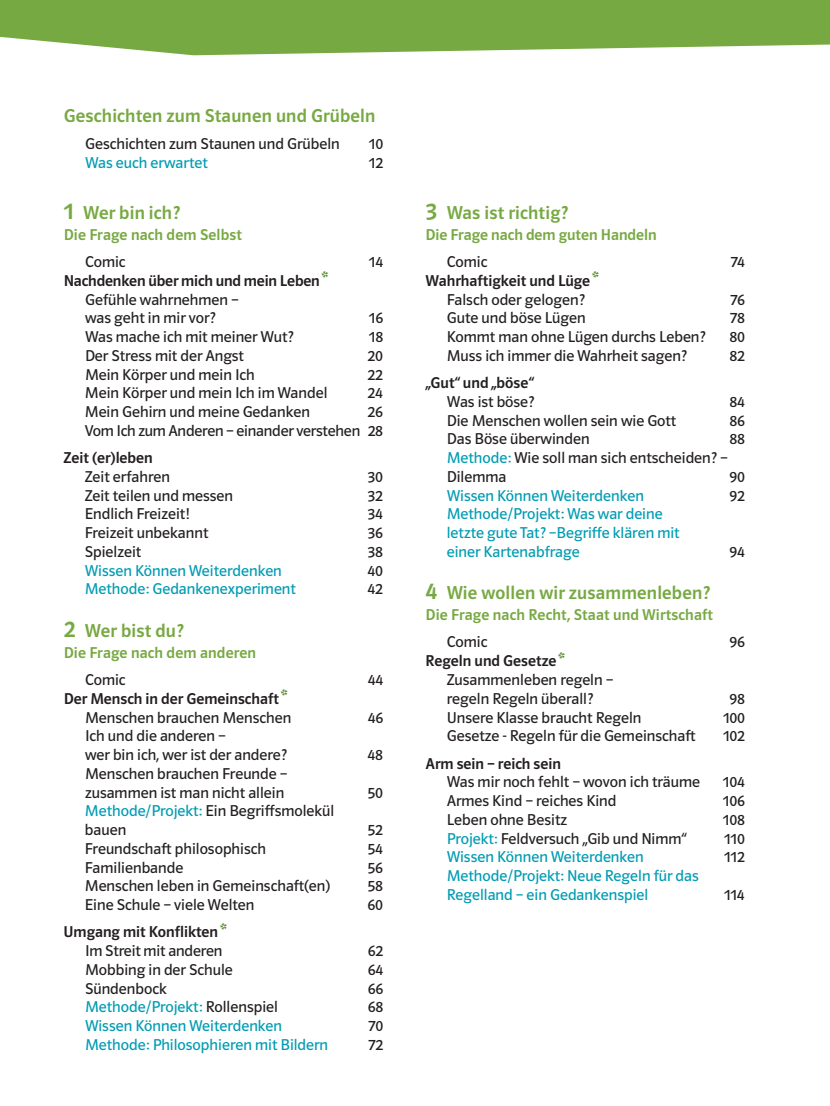
<style>
.page{position:relative;width:830px;height:1106px;background:#fff}
.page>*{position:absolute;margin:0;border:0;box-sizing:border-box;transform-origin:0 0}
.t1{font:18.75px "Polo ST11 K Krftg";letter-spacing:.01em;color:#77a942}
.t2{font:15.75px/18.8px "Polo ST11 K Buch";color:#231f20}
.t3{font:15.75px/18.8px "Polo ST11 K Buch";color:#009cb3}
.t4{font:15.75px/18.8px "Polo ST11 K Krftg";color:#231f20}
.t5{font:15.75px/27.3px "Polo ST11 K Krftg";letter-spacing:.01em;color:#77a942}
.s1{font-size:24px}
.s2{font-family:"Polo ST11 K Buch";color:#231f20}
.s3{font-family:"Polo ST11 K Krftg"}
.s4{font-family:"Polo ST11 K Krftg";font-size:21.75px;color:#608e35}
.s5{font-family:"Polo ST11 K Buch"}
.s6{font-size:21.75px;color:#608e35}
.s7{color:#009cb3}
.s8{color:#231f20}
</style>
<div class="page">
<svg style="left:0;top:0;width:829px;height:55px;background:#86b257"></svg>
<div style="left:213px;top:15px;width:59px;height:37px;background:#77a942"></div>
<p class="t1" style="left:64px;top:105px;width:313px">Geschichten zum Staunen und Grübeln</p>
<p class="t2" style="left:85px;top:134px;width:256px">Geschichten zum Staunen und Grübeln</p>
<p class="t2" style="left:369px;top:134px;width:16px">10</p>
<p class="t3" style="left:85px;top:153px;width:124px">Was euch erwartet</p>
<p class="t2" style="left:369px;top:153px;width:16px">12</p>
<p class="t1" style="left:64px;top:202px;width:117px"><span class="s1">1</span> Wer bin ich?</p>
<p class="t5" style="left:85px;top:221px;width:158px;text-indent:-21px">Die Frage nach dem Selbst<br><span class="s2">Comic</span></p>
<p class="t2" style="left:85px;top:271px;width:245px;text-indent:-21px"><span class="s3">Nachdenken über mich und mein Leben</span><span class="s4">*<br></span>Gefühle wahrnehmen –<br>was geht in mir vor?</p>
<p class="t2" style="left:369px;top:252px;width:16px">14</p>
<p class="t2" style="left:369px;top:309px;width:16px">16</p>
<p class="t2" style="left:85px;top:327px;width:210px">Was mache ich mit meiner Wut?</p>
<p class="t2" style="left:369px;top:327px;width:16px">18</p>
<p class="t2" style="left:85px;top:346px;width:160px">Der Stress mit der Angst</p>
<p class="t2" style="left:367px;top:346px;width:17px">20</p>
<p class="t2" style="left:85px;top:365px;width:171px">Mein Körper und mein Ich</p>
<p class="t2" style="left:367px;top:365px;width:17px">22</p>
<p class="t2" style="left:85px;top:384px;width:244px">Mein Körper und mein Ich im Wandel</p>
<p class="t2" style="left:367px;top:384px;width:17px">24</p>
<p class="t2" style="left:85px;top:402px;width:226px">Mein Gehirn und meine Gedanken</p>
<p class="t2" style="left:85px;top:402px;width:299px;text-align:right">26<br>Vom Ich zum Anderen – einander verstehen 28</p>
<p class="t4" style="left:85px;top:448px;width:87px;text-indent:-21px">Zeit (er)leben<br><span class="s5">Zeit erfahren</span></p>
<p class="t2" style="left:367px;top:467px;width:17px">30</p>
<p class="t2" style="left:85px;top:486px;width:150px">Zeit teilen und messen</p>
<p class="t2" style="left:367px;top:486px;width:17px">32</p>
<p class="t2" style="left:85px;top:505px;width:106px">Endlich Freizeit!</p>
<p class="t2" style="left:367px;top:505px;width:17px">34</p>
<p class="t2" style="left:85px;top:523px;width:125px">Freizeit unbekannt</p>
<p class="t2" style="left:367px;top:523px;width:17px">36</p>
<p class="t2" style="left:85px;top:542px;width:58px">Spielzeit</p>
<p class="t2" style="left:367px;top:542px;width:17px">38</p>
<p class="t3" style="left:85px;top:561px;width:198px">Wissen Können Weiterdenken</p>
<p class="t2" style="left:367px;top:561px;width:17px">40</p>
<p class="t3" style="left:85px;top:580px;width:213px">Methode: Gedankenexperiment</p>
<p class="t2" style="left:367px;top:580px;width:17px">42</p>
<p class="t1" style="left:64px;top:620px;width:121px"><span class="s1">2</span> Wer bist du?</p>
<p class="t5" style="left:85px;top:639px;width:172px;text-indent:-21px">Die Frage nach dem anderen<br><span class="s2">Comic</span></p>
<p class="t2" style="left:367px;top:670px;width:17px">44</p>
<p class="t4" style="left:64px;top:689px;width:229px;text-align:right">Der Mensch in der Gemeinschaft<span class="s6">*<br></span><span class="s5">Menschen brauchen Menschen</span></p>
<p class="t2" style="left:85px;top:726px;width:203px">Ich und die anderen –<br>wer bin ich, wer ist der andere?</p>
<p class="t2" style="left:85px;top:764px;width:204px">Menschen brauchen Freunde – zusammen ist man nicht allein</p>
<p class="t2" style="left:85px;top:801px;width:251px"><span class="s7">Methode/Projekt:</span> Ein Begriffsmolekül bauen</p>
<p class="t2" style="left:367px;top:708px;width:17px">46</p>
<p class="t2" style="left:367px;top:745px;width:17px">48</p>
<p class="t2" style="left:367px;top:783px;width:17px">50</p>
<p class="t2" style="left:367px;top:820px;width:17px">52</p>
<p class="t2" style="left:85px;top:839px;width:182px">Freundschaft philosophisch</p>
<p class="t2" style="left:367px;top:839px;width:17px">54</p>
<p class="t2" style="left:85px;top:858px;width:100px">Familienbande</p>
<p class="t2" style="left:367px;top:858px;width:17px">56</p>
<p class="t2" style="left:85px;top:876px;width:247px">Menschen leben in Gemeinschaft(en)</p>
<p class="t2" style="left:367px;top:876px;width:17px">58</p>
<p class="t2" style="left:85px;top:895px;width:171px">Eine Schule – viele Welten</p>
<p class="t2" style="left:367px;top:895px;width:17px">60</p>
<p class="t4" style="left:85px;top:922px;width:144px;text-indent:-21px">Umgang mit Konflikten<span class="s6">*<br></span><span class="s5">Im Streit mit anderen</span></p>
<p class="t2" style="left:367px;top:941px;width:17px">62</p>
<p class="t2" style="left:85px;top:960px;width:149px">Mobbing in der Schule</p>
<p class="t2" style="left:367px;top:960px;width:17px">64</p>
<p class="t2" style="left:85px;top:979px;width:83px">Sündenbock</p>
<p class="t2" style="left:367px;top:979px;width:17px">66</p>
<p class="t3" style="left:85px;top:997px;width:194px">Methode/Projekt: <span class="s8">Rollenspiel</span></p>
<p class="t2" style="left:367px;top:997px;width:17px">68</p>
<p class="t3" style="left:85px;top:1016px;width:198px">Wissen Können Weiterdenken</p>
<p class="t2" style="left:368px;top:1016px;width:16px">70</p>
<p class="t3" style="left:85px;top:1035px;width:244px">Methode: Philosophieren mit Bildern</p>
<p class="t2" style="left:368px;top:1035px;width:16px">72</p>
<p class="t1" style="left:425px;top:202px;width:144px"><span class="s1">3</span> Was ist richtig?</p>
<p class="t5" style="left:446px;top:221px;width:211px;text-indent:-21px">Die Frage nach dem guten Handeln<br><span class="s2">Comic</span></p>
<p class="t4" style="left:425px;top:271px;width:175px;text-align:center">Wahrhaftigkeit und Lüge<span class="s6">*<br></span><span class="s5">Falsch oder gelogen?</span></p>
<p class="t2" style="left:730px;top:252px;width:16px">74</p>
<p class="t2" style="left:730px;top:290px;width:16px">76</p>
<p class="t2" style="left:446px;top:309px;width:140px">Gute und böse Lügen</p>
<p class="t2" style="left:729px;top:309px;width:16px">78</p>
<p class="t2" style="left:446px;top:327px;width:260px">Kommt man ohne Lügen durchs Leben?</p>
<p class="t2" style="left:729px;top:327px;width:17px">80</p>
<p class="t2" style="left:446px;top:346px;width:241px">Muss ich immer die Wahrheit sagen?</p>
<p class="t2" style="left:729px;top:346px;width:17px">82</p>
<p class="t4" style="left:425px;top:373px;width:110px;text-align:right">„Gut“ und „böse“<br><span class="s5">Was ist böse?</span></p>
<p class="t2" style="left:729px;top:392px;width:17px">84</p>
<p class="t2" style="left:446px;top:411px;width:230px">Die Menschen wollen sein wie Gott</p>
<p class="t2" style="left:729px;top:411px;width:17px">86</p>
<p class="t2" style="left:446px;top:430px;width:144px">Das Böse überwinden</p>
<p class="t2" style="left:729px;top:430px;width:17px">88</p>
<p class="t2" style="left:446px;top:448px;width:282px"><span class="s7">Methode:</span> Wie soll man sich entscheiden? –<br>Dilemma</p>
<p class="t2" style="left:729px;top:467px;width:17px">90</p>
<p class="t3" style="left:446px;top:486px;width:198px">Wissen Können Weiterdenken</p>
<p class="t2" style="left:729px;top:486px;width:17px">92</p>
<p class="t3" style="left:446px;top:505px;width:234px">Methode/Projekt: Was war deine letzte gute Tat? –Begriffe klären mit einer Kartenabfrage</p>
<p class="t2" style="left:729px;top:542px;width:17px">94</p>
<p class="t1" style="left:425px;top:582px;width:286px"><span class="s1">4</span> Wie wollen wir zusammenleben?</p>
<p class="t5" style="left:446px;top:601px;width:267px;text-indent:-21px">Die Frage nach Recht, Staat und Wirtschaft<br><span class="s2">Comic</span></p>
<p class="t2" style="left:446px;top:651px;width:168px;text-indent:-21px"><span class="s3">Regeln und Gesetze</span><span class="s4">*<br></span>Zusammenleben regeln – regeln Regeln überall?</p>
<p class="t2" style="left:729px;top:633px;width:17px">96</p>
<p class="t2" style="left:729px;top:689px;width:17px">98</p>
<p class="t2" style="left:446px;top:708px;width:196px">Unsere Klasse braucht Regeln</p>
<p class="t2" style="left:722px;top:708px;width:23px">100</p>
<p class="t2" style="left:446px;top:726px;width:250px">Gesetze - Regeln für die Gemeinschaft</p>
<p class="t2" style="left:722px;top:726px;width:23px">102</p>
<p class="t2" style="left:446px;top:754px;width:255px;text-indent:-21px"><span class="s3">Arm sein – reich sein<br></span>Was mir noch fehlt – wovon ich träume</p>
<p class="t2" style="left:722px;top:772px;width:23px">104</p>
<p class="t2" style="left:446px;top:791px;width:171px">Armes Kind – reiches Kind</p>
<p class="t2" style="left:722px;top:791px;width:23px">106</p>
<p class="t2" style="left:446px;top:810px;width:122px">Leben ohne Besitz</p>
<p class="t2" style="left:722px;top:810px;width:23px">108</p>
<p class="t2" style="left:446px;top:829px;width:242px"><span class="s7">Projekt:</span> Feldversuch „Gib und Nimm“</p>
<p class="t2" style="left:723px;top:829px;width:22px">110</p>
<p class="t3" style="left:446px;top:847px;width:198px">Wissen Können Weiterdenken</p>
<p class="t2" style="left:723px;top:847px;width:22px">112</p>
<p class="t3" style="left:446px;top:866px;width:253px">Methode/Projekt: Neue Regeln für das<br>Regelland – ein Gedankenspiel</p>
<p class="t2" style="left:723px;top:885px;width:22px">114</p>
</div>
